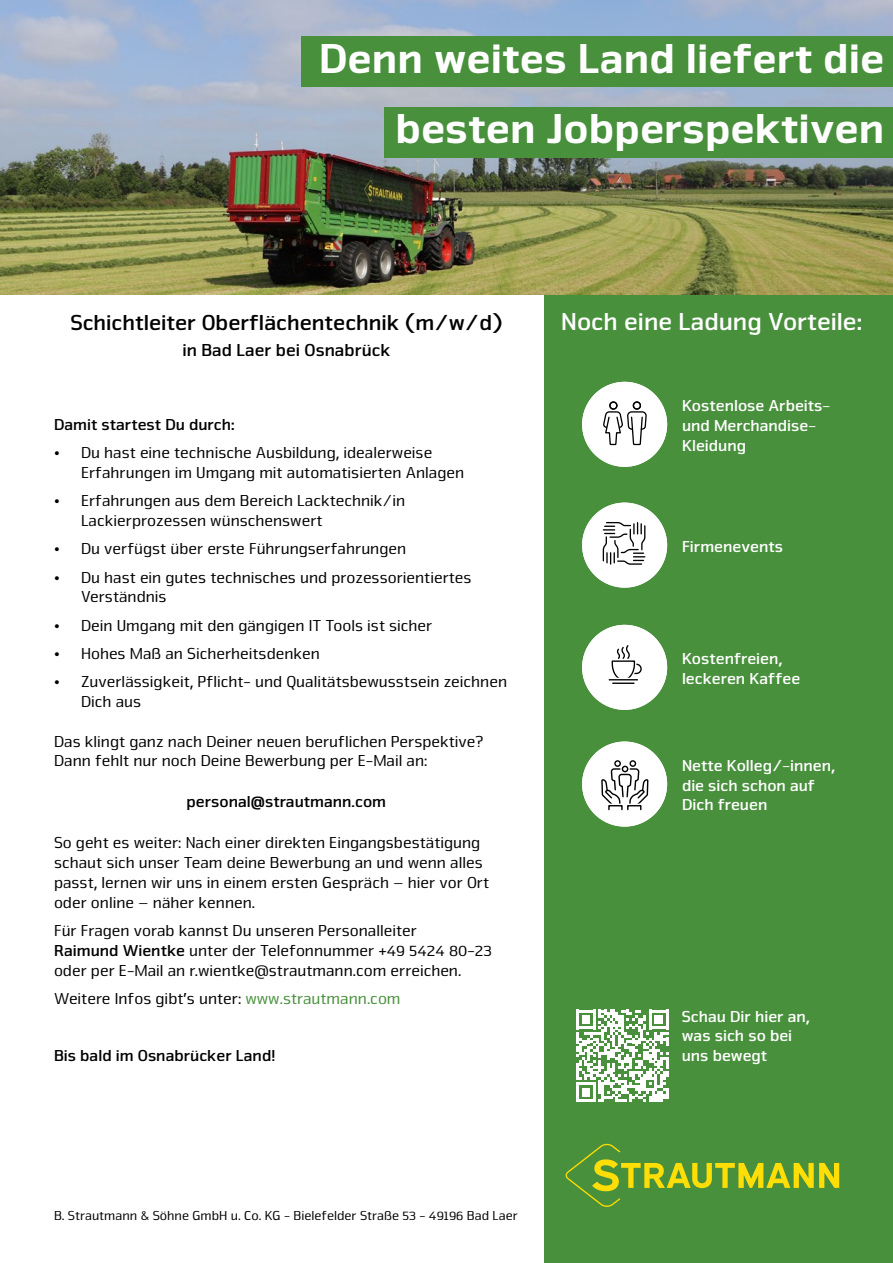
<style>
.page{position:relative;width:893px;height:1263px;background:#fff}
.page>*{position:absolute;margin:0;border:0;box-sizing:border-box;transform-origin:0 0}
.t1{font:900 43.5px/70.5px "Nuri Pro";color:#fff;text-align:right}
.t2{font:700 25.5px "Nuri Pro";color:#fff}
.t3{font:700 22.5px "Nuri Pro";color:#000}
.t4{font:700 18px "Nuri Pro";color:#000}
.t5{font:16.5px/19.8px "Nuri Pro";color:#000}
.t6{font:700 16.5px/19.8px "Nuri Pro";color:#fff}
.t7{font:700 16.5px "Nuri Pro";color:#000}
.t8{font:13.5px "Nuri Pro";color:#000}
.s1{font-weight:700}
.s2{color:#48903c}
</style>
<div class="page">
<div style="left:544px;top:268px;width:349px;height:995px;background:#48903c"></div>
<img style="left:0;top:0;width:893px;height:294px">
<div style="left:385px;top:107px;width:508px;height:51px;background:#48903c"></div>
<div style="left:302px;top:36px;width:591px;height:51px;background:#48903c"></div>
<svg style="left:576px;top:1010px;width:92px;height:92px"></svg>
<div style="left:582px;top:382px;width:85px;height:85px;background:#fff;border-radius:43px"></div>
<svg style="left:582px;top:416px;width:4px;height:26px"></svg>
<svg style="left:603px;top:401px;width:44px;height:66px"></svg>
<div style="left:633px;top:401px;width:8px;height:9px;border:1px solid #000;border-radius:50%"></div>
<div style="left:609px;top:401px;width:8px;height:9px;border:1px solid #000;border-radius:50%"></div>
<div style="left:582px;top:503px;width:85px;height:85px;background:#fff;border-radius:43px"></div>
<svg style="left:602px;top:522px;width:44px;height:43px"></svg>
<div style="left:582px;top:625px;width:85px;height:85px;background:#fff;border-radius:43px"></div>
<svg style="left:608px;top:645px;width:34px;height:39px"></svg>
<svg style="left:664px;top:651px;width:3px;height:32px"></svg>
<div style="left:582px;top:741px;width:85px;height:85px;background:#fff;border-radius:43px"></div>
<svg style="left:601px;top:741px;width:48px;height:85px"></svg>
<svg style="left:566px;top:1143px;width:273px;height:64px"></svg>
<h1 class="t1" style="left:319px;top:23px;width:567px">Denn weites Land liefert die besten Jobperspektiven</h1>
<h3 class="t3" style="left:70px;top:309px;width:434px">Schichtleiter Oberflächentechnik (m/w/d)</h3>
<p class="t4" style="left:182px;top:339px;width:210px">in Bad Laer bei Osnabrück</p>
<p class="t7" style="left:54px;top:414px;width:182px">Damit startest Du durch:</p>
<p class="t5" style="left:81px;top:443px;width:385px;text-indent:-27px">• Du hast eine technische Ausbildung, idealerweise<br>Erfahrungen im Umgang mit automatisierten Anlagen</p>
<p class="t5" style="left:81px;top:491px;width:326px;text-indent:-27px">• Erfahrungen aus dem Bereich Lacktechnik/in<br>Lackierprozessen wünschenswert</p>
<p class="t5" style="left:54px;top:539px;width:354px">• Du verfügst über erste Führungserfahrungen</p>
<p class="t5" style="left:81px;top:567px;width:392px;text-indent:-27px">• Du hast ein gutes technisches und prozessorientiertes<br>Verständnis</p>
<p class="t5" style="left:54px;top:615px;width:380px">• Dein Umgang mit den gängigen IT Tools ist sicher</p>
<p class="t5" style="left:54px;top:644px;width:267px">• Hohes Maß an Sicherheitsdenken</p>
<p class="t5" style="left:81px;top:672px;width:428px;text-indent:-27px">• Zuverlässigkeit, Pflicht- und Qualitätsbewusstsein zeichnen<br>Dich aus</p>
<p class="t5" style="left:54px;top:731px;width:431px">Das klingt ganz nach Deiner neuen beruflichen Perspektive?<br>Dann fehlt nur noch Deine Bewerbung per E-Mail an:</p>
<p class="t7" style="left:187px;top:792px;width:201px">personal@strautmann.com</p>
<p class="t5" style="left:54px;top:833px;width:437px">So geht es weiter: Nach einer direkten Eingangsbestätigung schaut sich unser Team deine Bewerbung an und wenn alles passt, lernen wir uns in einem ersten Gespräch – hier vor Ort oder online – näher kennen.</p>
<p class="t5" style="left:54px;top:921px;width:439px">Für Fragen vorab kannst Du unseren Personalleiter<br><span class="s1">Raimund Wientke</span> unter der Telefonnummer +49 5424 80-23 oder per E-Mail an r.wientke@strautmann.com erreichen.</p>
<p class="t5" style="left:54px;top:989px;width:348px">Weitere Infos gibt’s unter: <span class="s2">www.strautmann.com</span></p>
<p class="t7" style="left:54px;top:1045px;width:223px">Bis bald im Osnabrücker Land!</p>
<h2 class="t2" style="left:561px;top:307px;width:302px">Noch eine Ladung Vorteile:</h2>
<p class="t6" style="left:682px;top:396px;width:150px">Kostenlose Arbeits&shy;und Merchandise-<br>Kleidung</p>
<p class="t6" style="left:682px;top:536px;width:102px">Firmenevents</p>
<p class="t6" style="left:682px;top:648px;width:120px">Kostenfreien, leckeren Kaffee</p>
<p class="t6" style="left:682px;top:755px;width:155px">Nette Kolleg/-innen, die sich schon auf<br>Dich freuen</p>
<p class="t6" style="left:682px;top:1006px;width:130px">Schau Dir hier an, was sich so bei uns bewegt</p>
<p class="t8" style="left:54px;top:1207px;width:465px">B. Strautmann &amp; Söhne GmbH u. Co. KG - Bielefelder Straße 53 - 49196 Bad Laer</p>
</div>
